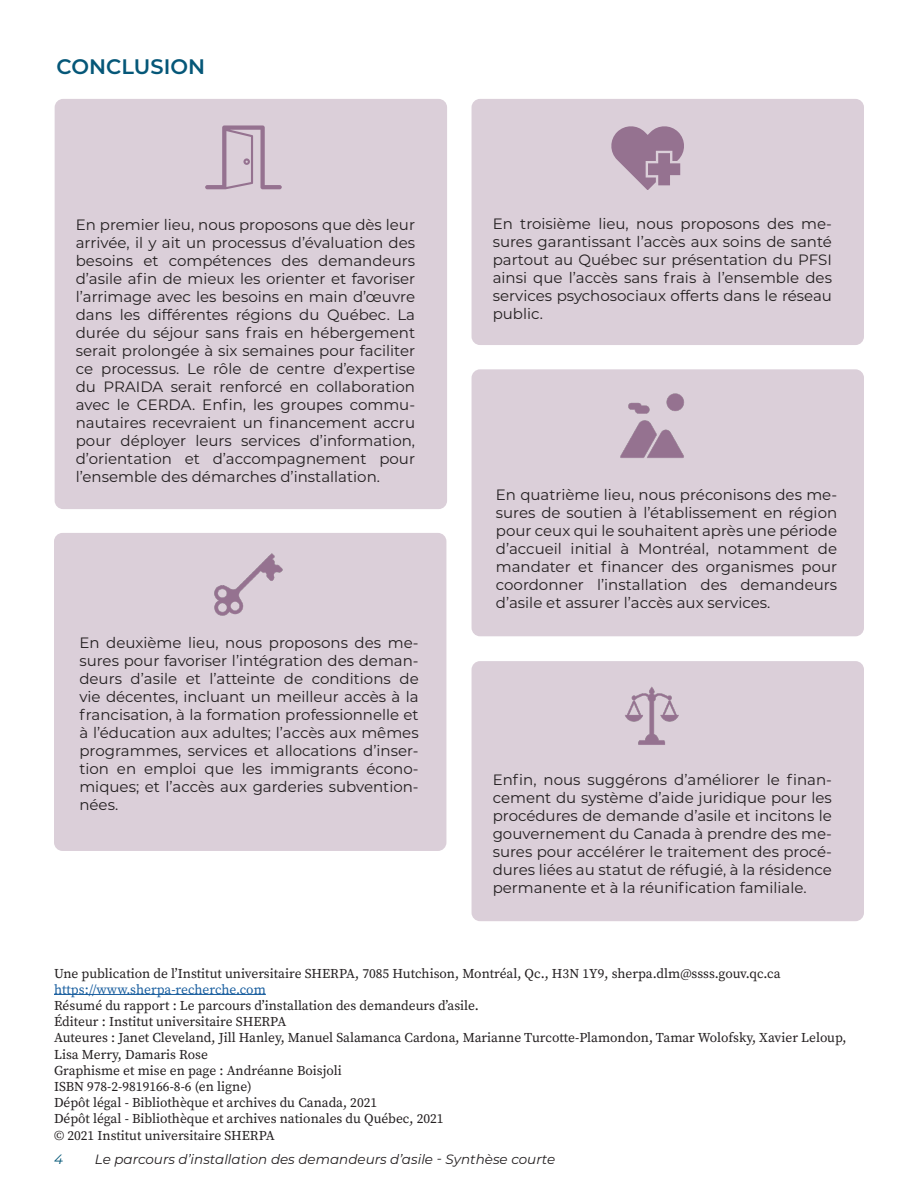
<style>
.page{position:relative;width:918px;height:1188px;background:#fff}
.page>*{position:absolute;margin:0;border:0;box-sizing:border-box;transform-origin:0 0}
.titre_2_synthese{font:600 21px "Montserrat";color:#055778}
.paragraphe_synthese{font:15px/18px "Montserrat";color:#231f20;text-align:justify}
.source_serif_pro_9{font:13.5px/16.2px "Source Serif Pro";color:#231f20}
.t1{font:italic 13.5px "Montserrat";color:#231f20}
.source_serif_pro_9-2{font:13.5px "Source Serif Pro";color:#175d9e}
.t2{font:italic 13.5px "Montserrat";color:#045777}
</style>
<div class="page">
<div style="left:472px;top:661px;width:392px;height:260px;background:#dbcfd9;border-radius:9px"></div>
<div style="left:472px;top:369px;width:392px;height:267px;background:#dbcfd9;border-radius:9px"></div>
<div style="left:55px;top:99px;width:392px;height:410px;background:#dbcfd9;border-radius:9px"></div>
<div style="left:472px;top:99px;width:392px;height:246px;background:#dbcfd9;border-radius:9px"></div>
<hr style="left:54px;top:994px;width:212px;height:1px;background:#175d9e">
<div style="left:54px;top:533px;width:392px;height:318px;background:#dbcfd9;border-radius:9px"></div>
<svg style="left:205px;top:125px;width:77px;height:64px"></svg>
<img style="left:214px;top:553px;width:69px;height:63px">
<svg style="left:611px;top:126px;width:73px;height:63px"></svg>
<img style="left:620px;top:393px;width:64px;height:65px">
<img style="left:625px;top:686px;width:54px;height:59px">
<p class="titre_2_synthese" style="left:57px;top:52px;width:150px">CONCLUSION</p>
<p class="paragraphe_synthese" style="left:76px;top:216px;width:341px">En premier lieu, nous proposons que dès leur arrivée, il y ait un processus d’évaluation des besoins et compétences des demandeurs d’asile afin de mieux les orienter et favoriser l’arrimage avec les besoins en main d’œuvre dans les différentes régions du Québec. La durée du séjour sans frais en hébergement serait prolongée à six semaines pour faciliter ce processus. Le rôle de centre d’expertise du PRAIDA serait renforcé en collaboration avec le CERDA. Enfin, les groupes commu&shy;nautaires recevraient un financement accru pour déployer leurs services d’information, d’orientation et d’accompagnement pour l’ensemble des démarches d’installation.</p>
<p class="paragraphe_synthese" style="left:79px;top:633px;width:341px">En deuxième lieu, nous proposons des me&shy;sures pour favoriser l’intégration des deman&shy;deurs d’asile et l’atteinte de conditions de vie décentes, incluant un meilleur accès à la francisation, à la formation professionnelle et à l’éducation aux adultes; l’accès aux mêmes programmes, services et allocations d’inser&shy;tion en emploi que les immigrants écono&shy;miques; et l’accès aux garderies subvention&shy;nées.</p>
<p class="paragraphe_synthese" style="left:493px;top:214px;width:341px">En troisième lieu, nous proposons des me&shy;sures garantissant l’accès aux soins de santé partout au Québec sur présentation du PFSI ainsi que l’accès sans frais à l’ensemble des services psychosociaux offerts dans le réseau public.</p>
<p class="paragraphe_synthese" style="left:496px;top:485px;width:343px">En quatrième lieu, nous préconisons des me&shy;sures de soutien à l’établissement en région pour ceux qui le souhaitent après une période d’accueil initial à Montréal, notamment de mandater et financer des organismes pour coordonner l’installation des demandeurs d’asile et assurer l’accès aux services.</p>
<p class="paragraphe_synthese" style="left:493px;top:771px;width:341px">Enfin, nous suggérons d’améliorer le finan&shy;cement du système d’aide juridique pour les procédures de demande d’asile et incitons le gouvernement du Canada à prendre des me&shy;sures pour accélérer le traitement des procé&shy;dures liées au statut de réfugié, à la résidence permanente et à la réunification familiale.</p>
<p class="source_serif_pro_9" style="left:54px;top:965px;width:728px">Une publication de l’Institut universitaire SHERPA, 7085 Hutchison, Montréal, Qc., H3N 1Y9, sherpa.dlm@ssss.gouv.qc.ca</p>
<p class="source_serif_pro_9-2" style="left:54px;top:980px;width:213px">https://www.sherpa-recherche.com</p>
<p class="source_serif_pro_9" style="left:54px;top:997px;width:426px">Résumé du rapport : Le parcours d’installation des demandeurs d’asile.</p>
<p class="source_serif_pro_9" style="left:54px;top:1014px;width:234px">Éditeur : Institut universitaire SHERPA</p>
<p class="source_serif_pro_9" style="left:54px;top:1030px;width:794px">Auteures : Janet Cleveland, Jill Hanley, Manuel Salamanca Cardona, Marianne Turcotte-Plamondon, Tamar Wolofsky, Xavier Leloup, Lisa Merry, Damaris Rose<br>Graphisme et mise en page : Andréanne Boisjoli<br>ISBN 978-2-9819166-8-6 (en ligne)</p>
<p class="source_serif_pro_9" style="left:54px;top:1095px;width:325px">Dépôt légal - Bibliothèque et archives du Canada, 2021</p>
<p class="source_serif_pro_9" style="left:54px;top:1111px;width:391px">Dépôt légal - Bibliothèque et archives nationales du Québec, 2021</p>
<p class="source_serif_pro_9" style="left:54px;top:1127px;width:222px">© 2021 Institut universitaire SHERPA</p>
<p class="t2" style="left:54px;top:1150px;width:10px">4</p>
<p class="t1" style="left:95px;top:1150px;width:462px">Le parcours d’installation des demandeurs d’asile - Synthèse courte</p>
</div>
